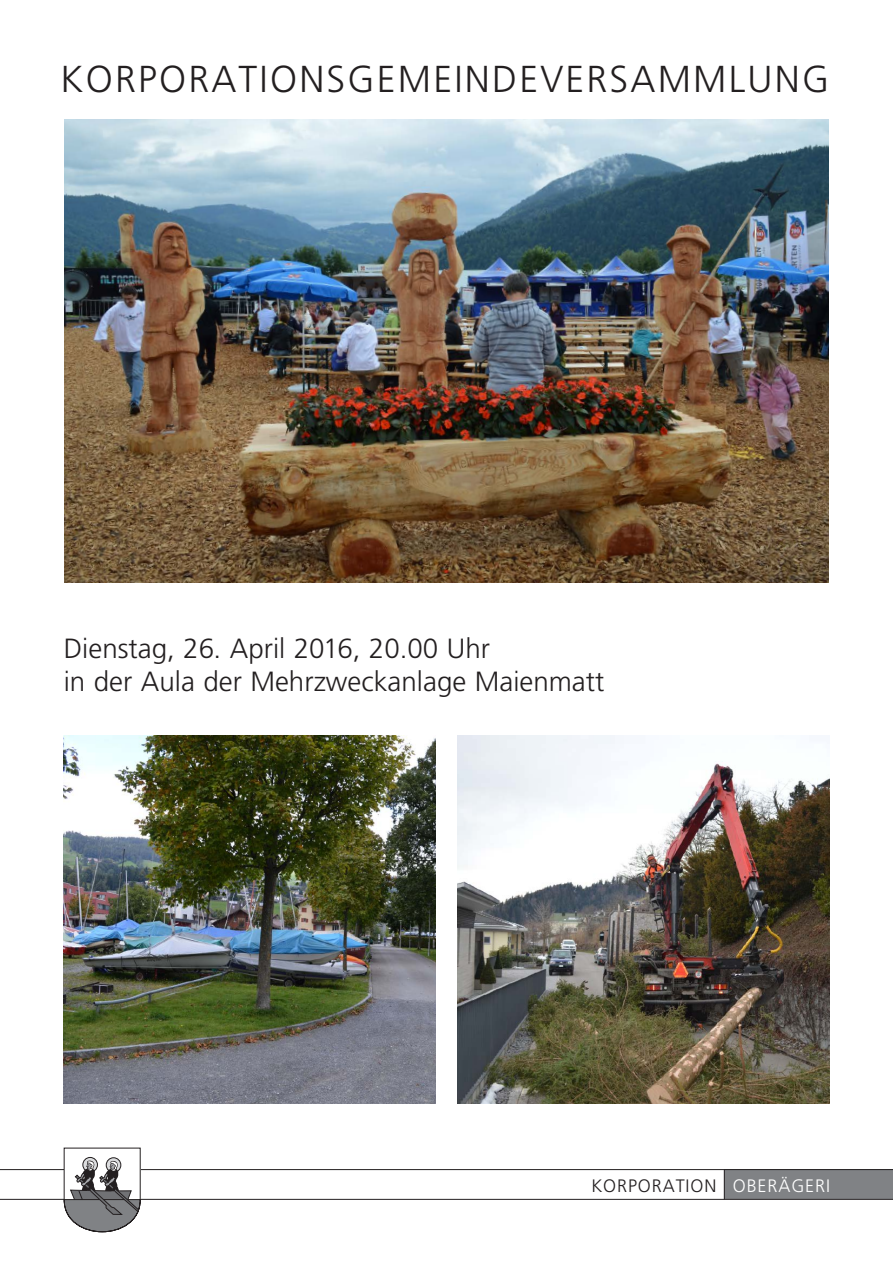
<style>
.page{position:relative;width:893px;height:1263px;background:#fff}
.page>*{position:absolute;margin:0;border:0;box-sizing:border-box;transform-origin:0 0}
.t1{font:300 37.5px "Frutiger";letter-spacing:.06em;color:#231f20}
.t2{font:300 27.75px/33.3px "Frutiger";color:#231f20}
.t3{font:300 18px "Frutiger";color:#231f20}
.t4{font:300 18px "Frutiger";color:#fff}
</style>
<div class="page">
<img style="left:64px;top:119px;width:765px;height:463px">
<div style="left:724px;top:1169px;width:169px;height:30px;background:#808285"></div>
<svg style="left:724px;top:1170px;width:1px;height:29px"></svg>
<hr style="left:0;top:1199px;width:893px;height:1px;background:#231f20">
<hr style="left:0;top:1169px;width:893px;height:1px;background:#231f20">
<svg style="left:64px;top:1148px;width:77px;height:84px"></svg>
<img style="left:457px;top:736px;width:372px;height:367px">
<img style="left:64px;top:736px;width:372px;height:367px">
<h1 class="t1" style="left:61px;top:58px;width:770px">KORPORATIONSGEMEINDEVERSAMMLUNG</h1>
<p class="t2" style="left:64px;top:631px;width:542px">Dienstag, 26. April 2016, 20.00 Uhr<br>in der Aula der Mehrzweckanlage Maienmatt</p>
<p class="t3" style="left:591px;top:1175px;width:24px">Korporation</p>
<p class="t4" style="left:733px;top:1175px;width:69px">Oberägeri</p>
</div>
